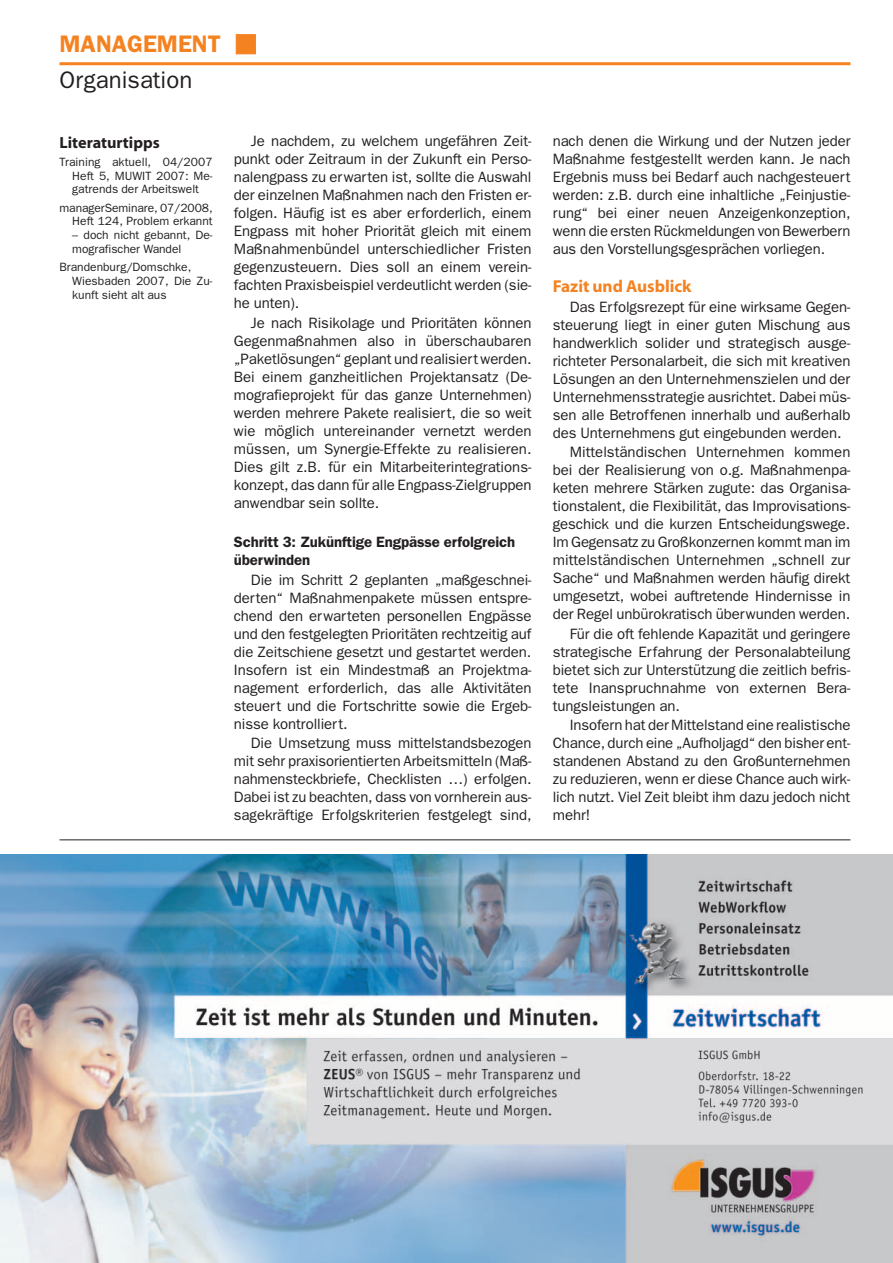
<style>
.page{position:relative;width:893px;height:1263px;background:#fff}
.page>*{position:absolute;margin:0;border:0;box-sizing:border-box;transform-origin:0 0}
.t1{font:24px "Franklin Gothic";color:#231f20}
.t2{font:600 24px "Franklin Gothic";color:#f58220}
.t3{font:700 17.25px "Myriad";color:#f58220}
.t4{font:700 16.2px "Myriad";color:#231f20}
.t5{font:15px/18px "Franklin Gothic";letter-spacing:-.005em;color:#231f20;text-align:justify}
.t6{font:600 15px/18px "Franklin Gothic";letter-spacing:-.005em;color:#231f20}
.t7{font:12px/14px "Franklin Gothic";color:#231f20}
</style>
<div class="page">
<hr style="left:60px;top:62px;width:790px;height:3px;background:#f58220">
<hr style="left:60px;top:839px;width:790px;height:1px;background:#231f20">
<img style="left:0;top:855px;width:893px;height:408px">
<h1 class="t2" style="left:60px;top:36px;width:163px">MANAGEMENT</h1>
<h1 class="t1" style="left:60px;top:72px;width:134px">Organisation</h1>
<p class="t4" style="left:60px;top:136px;width:102px">Literaturtipps</p>
<p class="t7" style="left:72px;top:156px;width:142px;text-align:justify;text-indent:-13px">Training aktuell, 04/2007<br>Heft 5, MUWIT 2007: Me&shy;gatrends der Arbeitswelt</p>
<p class="t7" style="left:60px;top:202px;width:155px;text-align:right">managerSeminare, 07/2008,<br>Heft 124, Problem erkannt</p>
<p class="t7" style="left:72px;top:229px;width:142px">– doch nicht gebannt, De&shy;mografischer Wandel</p>
<p class="t7" style="left:72px;top:261px;width:142px;text-indent:-13px">Brandenburg/Domschke,<br>Wiesbaden 2007, Die Zu&shy;kunft sieht alt aus</p>
<p class="t5" style="left:234px;top:134px;width:299px;text-indent:17px">Je nachdem, zu welchem ungefähren Zeit&shy;punkt oder Zeitraum in der Zukunft ein Perso&shy;nalengpass zu erwarten ist, sollte die Auswahl der einzelnen Maßnahmen nach den Fristen er&shy;folgen. Häufig ist es aber erforderlich, einem Engpass mit hoher Priorität gleich mit einem Maßnahmenbündel unterschiedlicher Fristen gegenzusteuern. Dies soll an einem verein&shy;fachten Praxisbeispiel verdeutlicht werden (sie&shy;he unten).</p>
<p class="t5" style="left:234px;top:315px;width:299px;text-indent:17px">Je nach Risikolage und Prioritäten können Gegenmaßnahmen also in überschaubaren „Paketlösungen“ geplant und realisiert werden.<br>Bei einem ganzheitlichen Projektansatz (De&shy;mografieprojekt für das ganze Unternehmen) werden mehrere Pakete realisiert, die so weit wie möglich untereinander vernetzt werden müssen, um Synergie-Effekte zu realisieren.<br>Dies gilt z.B. für ein Mitarbeiterintegrations&shy;konzept, das dann für alle Engpass-Zielgruppen anwendbar sein sollte.</p>
<p class="t6" style="left:234px;top:534px;width:283px">Schritt 3: Zukünftige Engpässe erfolgreich überwinden</p>
<p class="t5" style="left:234px;top:572px;width:299px;text-indent:17px">Die im Schritt 2 geplanten „maßgeschnei&shy;derten“ Maßnahmenpakete müssen entspre&shy;chend den erwarteten personellen Engpässe und den festgelegten Prioritäten rechtzeitig auf die Zeitschiene gesetzt und gestartet werden.<br>Insofern ist ein Mindestmaß an Projektma&shy;nagement erforderlich, das alle Aktivitäten steuert und die Fortschritte sowie die Ergeb&shy;nisse kontrolliert.</p>
<p class="t5" style="left:234px;top:735px;width:299px;text-indent:17px">Die Umsetzung muss mittelstandsbezogen mit sehr praxisorientierten Arbeitsmitteln (Maß&shy;nahmensteckbriefe, Checklisten …) erfolgen.<br>Dabei ist zu beachten, dass von vornherein aus&shy;sagekräftige Erfolgskriterien festgelegt sind,</p>
<p class="t5" style="left:553px;top:134px;width:299px">nach denen die Wirkung und der Nutzen jeder Maßnahme festgestellt werden kann. Je nach Ergebnis muss bei Bedarf auch nachgesteuert werden: z.B. durch eine inhaltliche „Feinjustie&shy;rung“ bei einer neuen Anzeigenkonzeption, wenn die ersten Rückmeldungen von Bewerbern aus den Vorstellungsgesprächen vorliegen.</p>
<p class="t3" style="left:553px;top:280px;width:140px">Fazit und Ausblick</p>
<p class="t5" style="left:553px;top:299px;width:299px;text-indent:17px">Das Erfolgsrezept für eine wirksame Gegen&shy;steuerung liegt in einer guten Mischung aus handwerklich solider und strategisch ausge&shy;richteter Personalarbeit, die sich mit kreativen Lösungen an den Unternehmenszielen und der Unternehmensstrategie ausrichtet. Dabei müs&shy;sen alle Betroffenen innerhalb und außerhalb des Unternehmens gut eingebunden werden.</p>
<p class="t5" style="left:553px;top:444px;width:299px;text-indent:17px">Mittelständischen Unternehmen kommen bei der Realisierung von o.g. Maßnahmenpa&shy;keten mehrere Stärken zugute: das Organisa&shy;tionstalent, die Flexibilität, das Improvisations&shy;geschick und die kurzen Entscheidungswege.<br>Im Gegensatz zu Großkonzernen kommt man im mittelständischen Unternehmen „schnell zur Sache“ und Maßnahmen werden häufig direkt umgesetzt, wobei auftretende Hindernisse in der Regel unbürokratisch überwunden werden.</p>
<p class="t5" style="left:553px;top:626px;width:299px;text-indent:17px">Für die oft fehlende Kapazität und geringere strategische Erfahrung der Personalabteilung bietet sich zur Unterstützung die zeitlich befris&shy;tete Inanspruchnahme von externen Bera&shy;tungsleistungen an.</p>
<p class="t5" style="left:553px;top:717px;width:299px;text-indent:17px">Insofern hat der Mittelstand eine realistische Chance, durch eine „Aufholjagd“ den bisher ent&shy;standenen Abstand zu den Großunternehmen zu reduzieren, wenn er diese Chance auch wirk&shy;lich nutzt. Viel Zeit bleibt ihm dazu jedoch nicht mehr!</p>
</div>
